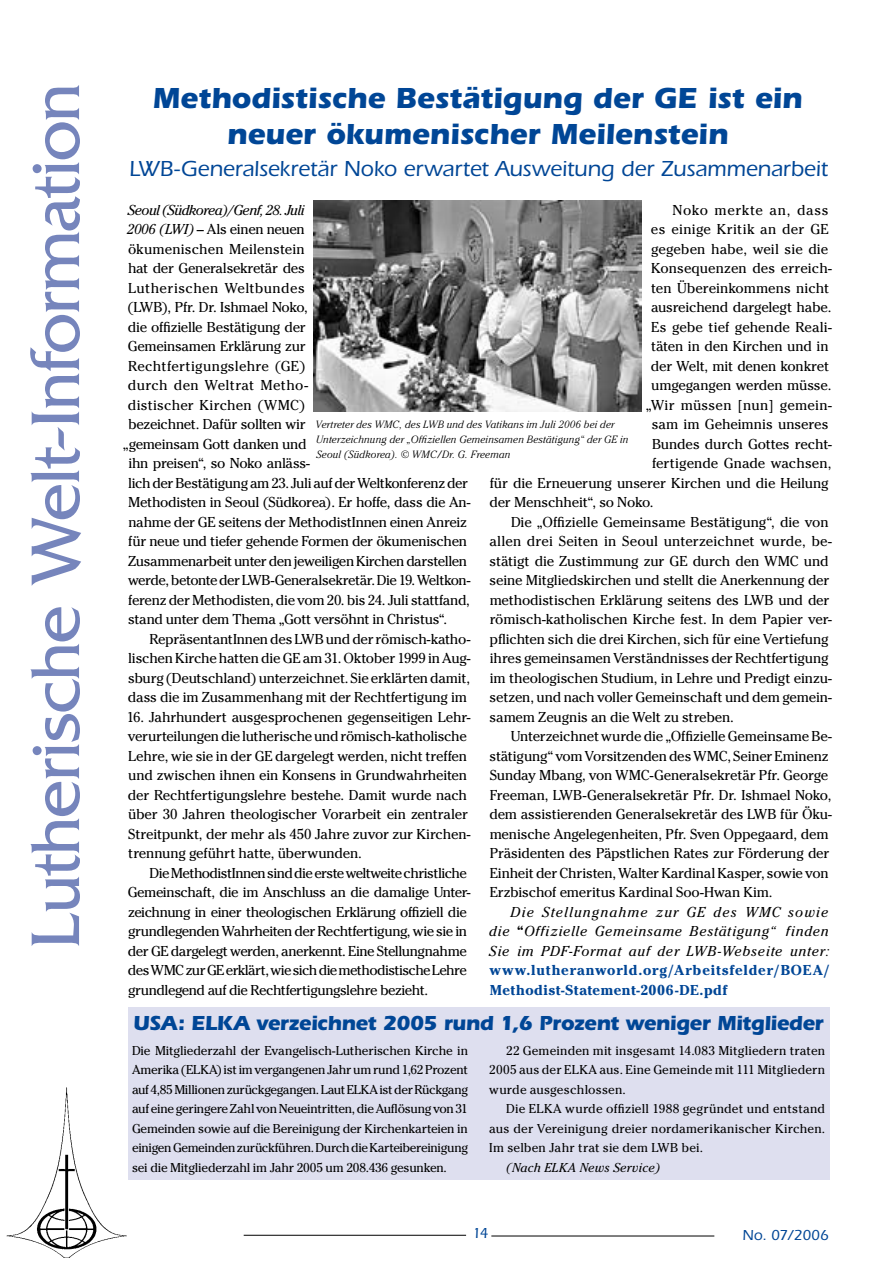
<style>
.page{position:relative;width:893px;height:1263px;background:#fff}
.page>*{position:absolute;margin:0;border:0;box-sizing:border-box;transform-origin:0 0}
.t1{font:72px "Friz Quadrata";letter-spacing:-.02em;color:#7685bc}
.t2{font:700 30px/36px "Itc Eras";letter-spacing:-.005em;color:#004696;text-align:center}
.t3{font:500 22.5px "Itc Eras";letter-spacing:-.005em;color:#004696}
.t4{font:700 21px "Itc Eras";letter-spacing:-.025em;color:#004696}
.t5{font:500 15px "Itc Eras";letter-spacing:-.005em;color:#004696}
.t6{font:14.25px/19.5px "Cheltenham";letter-spacing:-.02em;color:#000}
.t7{font:italic 14.25px/19.5px "Cheltenham";letter-spacing:.045em;color:#000;text-align:justify}
.t8{font:14.25px "Cheltenham";letter-spacing:.01em;color:#000}
.t9{font:14.25px "Cheltenham";letter-spacing:.02em;color:#000}
.t10{font:700 14.25px/19.5px "Cheltenham";letter-spacing:.05em;color:#004696}
.t11{font:14.25px "Cheltenham";letter-spacing:.005em;color:#000}
.t12{font:14.25px "Cheltenham";color:#000}
.t13{font:italic 14.25px "Cheltenham";letter-spacing:-.035em;color:#000}
.t14{font:14.25px "Cheltenham";letter-spacing:.025em;color:#000}
.t15{font:14.25px "Cheltenham";letter-spacing:.04em;color:#000}
.t16{font:12.75px/19.5px "Cheltenham";letter-spacing:.005em;color:#000;text-align:justify}
.t17{font:italic 12.75px "Cheltenham";letter-spacing:.005em;color:#000}
.t18{font:italic 300 10.5px/15px "Cheltenham";letter-spacing:.015em;color:#000}
.s1{font-style:italic}
.s2{font-weight:700;font-style:normal}
</style>
<div class="page">
<img style="left:6px;top:1087px;width:121px;height:171px">
<hr style="left:491px;top:1235px;width:223px;height:1px;background:#000">
<hr style="left:244px;top:1235px;width:222px;height:1px;background:#000">
<img style="left:314px;top:201px;width:327px;height:211px">
<div style="left:128px;top:1008px;width:701px;height:172px;background:#dedfef"></div>
<h1 class="t1" style="left:15px;top:949px;width:868px;rotate:-90deg">Lutherische Welt-Information</h1>
<h2 class="t2" style="left:153px;top:80px;width:651px">Methodistische Bestätigung der GE ist ein neuer ökumenischer Meilenstein</h2>
<h3 class="t3" style="left:129px;top:156px;width:700px">LWB-Generalsekretär Noko erwartet Ausweitung der Zusammenarbeit</h3>
<p class="t13" style="left:128px;top:201px;width:178px">Seoul (Südkorea)/Genf, 28. Juli</p>
<p class="t6" style="left:127px;top:219px;width:179px"><span class="s1">2006 (LWI)</span> – Als einen neuen</p>
<p class="t8" style="left:128px;top:240px;width:178px">ökumenischen Meilenstein</p>
<p class="t6" style="left:128px;top:258px;width:178px">hat der Generalsekretär des</p>
<p class="t14" style="left:128px;top:279px;width:178px">Lutherischen Weltbundes</p>
<p class="t6" style="left:127px;top:297px;width:182px">(LWB), Pfr. Dr. Ishmael Noko,</p>
<p class="t6" style="left:128px;top:317px;width:179px">die offizielle Bestätigung der</p>
<p class="t6" style="left:128px;top:336px;width:179px">Gemeinsamen Erklärung zur</p>
<p class="t9" style="left:128px;top:357px;width:179px">Rechtfertigungslehre (GE)</p>
<p class="t9" style="left:128px;top:377px;width:182px">durch den Weltrat Metho-</p>
<p class="t8" style="left:128px;top:396px;width:179px">distischer Kirchen (WMC)</p>
<p class="t6" style="left:128px;top:414px;width:179px">bezeichnet. Dafür sollten wir</p>
<p class="t6" style="left:123px;top:434px;width:185px">„gemeinsam Gott danken und</p>
<p class="t6" style="left:128px;top:453px;width:183px">ihn preisen“, so Noko anläss-</p>
<p class="t6" style="left:128px;top:473px;width:341px">lich der Bestätigung am 23. Juli auf der Weltkonferenz der</p>
<p class="t6" style="left:128px;top:492px;width:344px">Methodisten in Seoul (Südkorea). Er hoffe, dass die An-</p>
<p class="t6" style="left:128px;top:512px;width:340px">nahme der GE seitens der MethodistInnen einen Anreiz</p>
<p class="t6" style="left:128px;top:531px;width:340px">für neue und tiefer gehende Formen der ökumenischen</p>
<p class="t6" style="left:128px;top:551px;width:340px">Zusammenarbeit unter den jeweiligen Kirchen darstellen</p>
<p class="t6" style="left:128px;top:570px;width:344px">werde, betonte der LWB-Generalsekretär. Die 19. Weltkon-</p>
<p class="t6" style="left:128px;top:590px;width:343px">ferenz der Methodisten, die vom 20. bis 24. Juli stattfand,</p>
<p class="t6" style="left:128px;top:609px;width:320px">stand unter dem Thema „Gott versöhnt in Christus“.</p>
<p class="t6" style="left:150px;top:629px;width:322px">RepräsentantInnen des LWB und der römisch-katho-</p>
<p class="t6" style="left:128px;top:648px;width:344px">lischen Kirche hatten die GE am 31. Oktober 1999 in Aug-</p>
<p class="t6" style="left:128px;top:668px;width:343px">sburg (Deutschland) unterzeichnet. Sie erklärten damit,</p>
<p class="t6" style="left:128px;top:687px;width:341px">dass die im Zusammenhang mit der Rechtfertigung im</p>
<p class="t6" style="left:127px;top:707px;width:345px">16. Jahrhundert ausgesprochenen gegenseitigen Lehr&shy;verurteilungen die lutherische und römisch-katholische Lehre, wie sie in der GE dargelegt werden, nicht treffen und zwischen ihnen ein Konsens in Grundwahrheiten der Rechtfertigungslehre bestehe. Damit wurde nach über 30 Jahren theologischer Vorarbeit ein zentraler Streitpunkt, der mehr als 450 Jahre zuvor zur Kirchen&shy;trennung geführt hatte, überwunden.</p>
<p class="t6" style="left:128px;top:863px;width:344px;text-indent:22px">Die MethodistInnen sind die erste weltweite christliche Gemeinschaft, die im Anschluss an die damalige Unter&shy;zeichnung in einer theologischen Erklärung offiziell die grundlegenden Wahrheiten der Rechtfertigung, wie sie in der GE dargelegt werden, anerkennt. Eine Stellungnahme des WMC zur GE erklärt, wie sich die methodistische Lehre grundlegend auf die Rechtfertigungslehre bezieht.</p>
<p class="t15" style="left:672px;top:201px;width:158px">Noko merkte an, dass</p>
<p class="t9" style="left:651px;top:221px;width:179px">es einige Kritik an der GE</p>
<p class="t11" style="left:651px;top:240px;width:179px">gegeben habe, weil sie die</p>
<p class="t11" style="left:651px;top:260px;width:182px">Konsequenzen des erreich-</p>
<p class="t12" style="left:651px;top:279px;width:179px">ten Übereinkommens nicht</p>
<p class="t6" style="left:651px;top:297px;width:182px">ausreichend dargelegt habe.</p>
<p class="t11" style="left:651px;top:318px;width:182px">Es gebe tief gehende Reali-</p>
<p class="t6" style="left:651px;top:336px;width:179px">täten in den Kirchen und in</p>
<p class="t6" style="left:651px;top:356px;width:180px">der Welt, mit denen konkret</p>
<p class="t6" style="left:651px;top:375px;width:182px">umgegangen werden müsse.</p>
<p class="t9" style="left:646px;top:396px;width:188px">„Wir müssen [nun] gemein-</p>
<p class="t6" style="left:652px;top:414px;width:178px">sam im Geheimnis unseres</p>
<p class="t6" style="left:652px;top:434px;width:181px">Bundes durch Gottes recht-</p>
<p class="t12" style="left:652px;top:455px;width:181px">fertigende Gnade wachsen,</p>
<p class="t6" style="left:490px;top:473px;width:340px">für die Erneuerung unserer Kirchen und die Heilung</p>
<p class="t6" style="left:489px;top:492px;width:166px">der Menschheit“, so Noko.</p>
<p class="t6" style="left:511px;top:512px;width:319px">Die „Offizielle Gemeinsame Bestätigung“, die von</p>
<p class="t8" style="left:489px;top:533px;width:344px">allen drei Seiten in Seoul unterzeichnet wurde, be-</p>
<p class="t6" style="left:490px;top:551px;width:341px">stätigt die Zustimmung zur GE durch den WMC und</p>
<p class="t6" style="left:490px;top:570px;width:341px">seine Mitgliedskirchen und stellt die Anerkennung der</p>
<p class="t6" style="left:490px;top:590px;width:341px">methodistischen Erklärung seitens des LWB und der</p>
<p class="t6" style="left:490px;top:609px;width:344px">römisch-katholischen Kirche fest. In dem Papier ver-</p>
<p class="t6" style="left:490px;top:629px;width:340px">pflichten sich die drei Kirchen, sich für eine Vertiefung</p>
<p class="t6" style="left:490px;top:648px;width:340px">ihres gemeinsamen Verständnisses der Rechtfertigung</p>
<p class="t6" style="left:490px;top:668px;width:344px">im theologischen Studium, in Lehre und Predigt einzu-</p>
<p class="t6" style="left:490px;top:687px;width:344px">setzen, und nach voller Gemeinschaft und dem gemein-</p>
<p class="t6" style="left:490px;top:707px;width:246px">samem Zeugnis an die Welt zu streben.</p>
<p class="t6" style="left:511px;top:726px;width:323px">Unterzeichnet wurde die „Offizielle Gemeinsame Be-</p>
<p class="t6" style="left:490px;top:746px;width:341px">stätigung“ vom Vorsitzenden des WMC, Seiner Eminenz</p>
<p class="t6" style="left:490px;top:765px;width:340px">Sunday Mbang, von WMC-Generalsekretär Pfr. George</p>
<p class="t6" style="left:490px;top:785px;width:343px">Freeman, LWB-Generalsekretär Pfr. Dr. Ishmael Noko,</p>
<p class="t6" style="left:489px;top:804px;width:344px">dem assistierenden Generalsekretär des LWB für Öku-</p>
<p class="t6" style="left:490px;top:824px;width:340px">menische Angelegenheiten, Pfr. Sven Oppegaard, dem</p>
<p class="t6" style="left:490px;top:843px;width:341px">Präsidenten des Päpstlichen Rates zur Förderung der</p>
<p class="t6" style="left:490px;top:863px;width:340px">Einheit der Christen, Walter Kardinal Kasper, sowie von</p>
<p class="t6" style="left:490px;top:882px;width:284px">Erzbischof emeritus Kardinal Soo-Hwan Kim.</p>
<p class="t7" style="left:489px;top:902px;width:342px;text-indent:21px">Die Stellungnahme zur GE des WMC sowie die <span class="s2">“</span>Offizielle Gemeinsame Bestätigung“ finden Sie im PDF-Format auf der LWB-Webseite unter:</p>
<p class="t10" style="left:489px;top:960px;width:341px">www.lutheranworld.org/Arbeitsfelder/BOEA/<br>Methodist-Statement-2006-DE.pdf</p>
<p class="t18" style="left:316px;top:417px;width:314px">Vertreter des WMC, des LWB und des Vatikans im Juli 2006 bei der<br>Unterzeichnung der „Offiziellen Gemeinsamen Bestätigung“ der GE in<br>Seoul (Südkorea). © WMC/Dr. G. Freeman</p>
<h3 class="t4" style="left:133px;top:1011px;width:692px">USA: ELKA verzeichnet 2005 rund 1,6 Prozent weniger Mitglieder</h3>
<p class="t16" style="left:132px;top:1040px;width:338px">Die Mitgliederzahl der Evangelisch-Lutherischen Kirche in Amerika (ELKA) ist im vergangenen Jahr um rund 1,62 Prozent auf 4,85 Millionen zurückgegangen. Laut ELKA ist der Rückgang auf eine geringere Zahl von Neueintritten, die Auflösung von 31<br>Gemeinden sowie auf die Bereinigung der Kirchenkarteien in einigen Gemeinden zurückführen. Durch die Karteibereinigung sei die Mitgliederzahl im Jahr 2005 um 208.436 gesunken.</p>
<p class="t16" style="left:489px;top:1040px;width:337px;text-indent:17px">22 Gemeinden mit insgesamt 14.083 Mitgliedern traten 2005 aus der ELKA aus. Eine Gemeinde mit 111 Mitgliedern wurde ausgeschlossen.</p>
<p class="t16" style="left:489px;top:1099px;width:337px;text-indent:17px">Die ELKA wurde offiziell 1988 gegründet und entstand aus der Vereinigung dreier nordamerikanischer Kirchen.<br>Im selben Jahr trat sie dem LWB bei.</p>
<p class="t17" style="left:506px;top:1160px;width:155px">(Nach ELKA News Service)</p>
<p class="t5" style="left:472px;top:1224px;width:16px">14</p>
<p class="t5" style="left:743px;top:1227px;width:88px">No. 07/2006</p>
</div>
